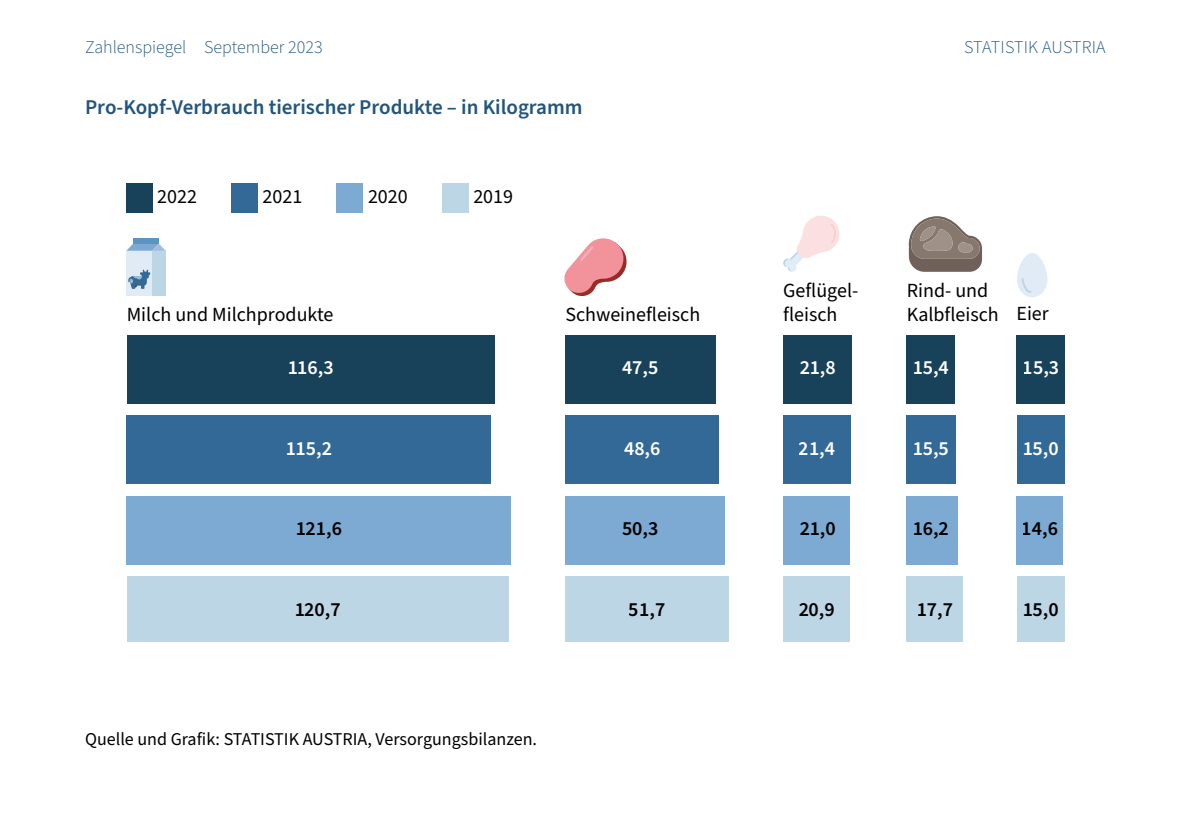
<style>
.page{position:relative;width:1191px;height:840px;background:#fff}
.page>*{position:absolute;margin:0;border:0;box-sizing:border-box;transform-origin:0 0}
.Kern_H2_Überschrift_2{font:600 21px "Source Sans Pro";color:#22567c}
.t1{font:20px/24px "Source Sans Pro";color:#000}
.t2{font:600 20px "Source Sans Pro";color:#fff}
.t3{font:600 20px "Source Sans Pro";color:#000}
.Kern_Quellenangabe{font:18px "Source Sans Pro";color:#000}
.t4{font:300 18px "Source Sans Pro";color:#22567c}
</style>
<div class="page">
<div style="left:126px;top:183px;width:26px;height:30px;background:#18415a"></div>
<div style="left:231px;top:183px;width:26px;height:30px;background:#326997"></div>
<div style="left:337px;top:183px;width:26px;height:30px;background:#7caad2"></div>
<div style="left:442px;top:183px;width:26px;height:30px;background:#bdd6e5"></div>
<div style="left:127px;top:576px;width:381px;height:65px;background:#bdd6e5"></div>
<div style="left:127px;top:496px;width:384px;height:68px;background:#7caad2"></div>
<div style="left:127px;top:415px;width:364px;height:68px;background:#326997"></div>
<div style="left:127px;top:334px;width:367px;height:69px;background:#18415a"></div>
<div style="left:565px;top:576px;width:164px;height:65px;background:#bdd6e5"></div>
<div style="left:565px;top:496px;width:159px;height:68px;background:#7caad2"></div>
<div style="left:565px;top:415px;width:154px;height:68px;background:#326997"></div>
<div style="left:565px;top:334px;width:150px;height:69px;background:#18415a"></div>
<div style="left:783px;top:576px;width:66px;height:65px;background:#bdd6e5"></div>
<div style="left:783px;top:496px;width:67px;height:68px;background:#7caad2"></div>
<div style="left:783px;top:415px;width:67px;height:68px;background:#326997"></div>
<div style="left:783px;top:334px;width:69px;height:69px;background:#18415a"></div>
<div style="left:906px;top:576px;width:56px;height:65px;background:#bdd6e5"></div>
<div style="left:906px;top:496px;width:51px;height:68px;background:#7caad2"></div>
<div style="left:906px;top:415px;width:49px;height:68px;background:#326997"></div>
<div style="left:906px;top:334px;width:49px;height:69px;background:#18415a"></div>
<div style="left:1017px;top:576px;width:47px;height:65px;background:#bdd6e5"></div>
<div style="left:1017px;top:496px;width:46px;height:68px;background:#7caad2"></div>
<div style="left:1017px;top:415px;width:47px;height:68px;background:#326997"></div>
<div style="left:1017px;top:334px;width:48px;height:69px;background:#18415a"></div>
<div style="left:126px;top:250px;width:26px;height:46px;background:#e1ebf6"></div>
<div style="left:152px;top:250px;width:14px;height:46px;background:#bdd6e5"></div>
<svg style="left:127px;top:243px;width:38px;height:7px"></svg>
<div style="left:133px;top:238px;width:26px;height:5px;background:#5a95c2"></div>
<svg style="left:128px;top:269px;width:22px;height:20px"></svg>
<svg style="left:564px;top:238px;width:63px;height:58px"></svg>
<svg style="left:783px;top:215px;width:56px;height:57px"></svg>
<svg style="left:1017px;top:253px;width:30px;height:44px"></svg>
<svg style="left:908px;top:216px;width:74px;height:56px"></svg>
<p class="t4" style="left:85px;top:35px;width:239px">Zahlenspiegel September 2023</p>
<h2 class="Kern_H2_Überschrift_2" style="left:85px;top:93px;width:499px">Pro-Kopf-Verbrauch tierischer Produkte – in Kilogramm</h2>
<p class="t1" style="left:157px;top:185px;width:41px">2022</p>
<p class="t1" style="left:263px;top:185px;width:41px">2021</p>
<p class="t1" style="left:368px;top:185px;width:41px">2020</p>
<p class="t1" style="left:473px;top:185px;width:41px">2019</p>
<p class="t4" style="left:964px;top:35px;width:143px">STATISTIK AUSTRIA</p>
<p class="t1" style="left:783px;top:278px;width:77px">Geflügel&shy;fleisch</p>
<p class="t1" style="left:906px;top:278px;width:94px">Rind- und<br>Kalbfleisch</p>
<p class="t1" style="left:127px;top:302px;width:208px">Milch und Milchprodukte</p>
<p class="t1" style="left:565px;top:302px;width:136px">Schweinefleisch</p>
<p class="t1" style="left:1016px;top:302px;width:34px">Eier</p>
<p class="t2" style="left:287px;top:354px;width:48px">116,3</p>
<p class="t2" style="left:622px;top:354px;width:38px">47,5</p>
<p class="t2" style="left:799px;top:354px;width:38px">21,8</p>
<p class="t2" style="left:912px;top:354px;width:38px">15,4</p>
<p class="t2" style="left:1022px;top:354px;width:38px">15,3</p>
<p class="t2" style="left:285px;top:434px;width:48px">115,2</p>
<p class="t2" style="left:624px;top:434px;width:38px">48,6</p>
<p class="t2" style="left:798px;top:434px;width:38px">21,4</p>
<p class="t2" style="left:912px;top:434px;width:38px">15,5</p>
<p class="t2" style="left:1022px;top:434px;width:38px">15,0</p>
<p class="t3" style="left:295px;top:515px;width:48px">121,6</p>
<p class="t3" style="left:622px;top:515px;width:38px">50,3</p>
<p class="t3" style="left:799px;top:515px;width:38px">21,0</p>
<p class="t3" style="left:912px;top:515px;width:38px">16,2</p>
<p class="t3" style="left:1021px;top:515px;width:38px">14,6</p>
<p class="t3" style="left:294px;top:595px;width:48px">120,7</p>
<p class="t3" style="left:629px;top:595px;width:38px">51,7</p>
<p class="t3" style="left:798px;top:595px;width:38px">20,9</p>
<p class="t3" style="left:916px;top:595px;width:38px">17,7</p>
<p class="t3" style="left:1022px;top:595px;width:38px">15,0</p>
<p class="Kern_Quellenangabe" style="left:85px;top:726px;width:453px">Quelle und Grafik: STATISTIK AUSTRIA, Versorgungsbilanzen.</p>
</div>
